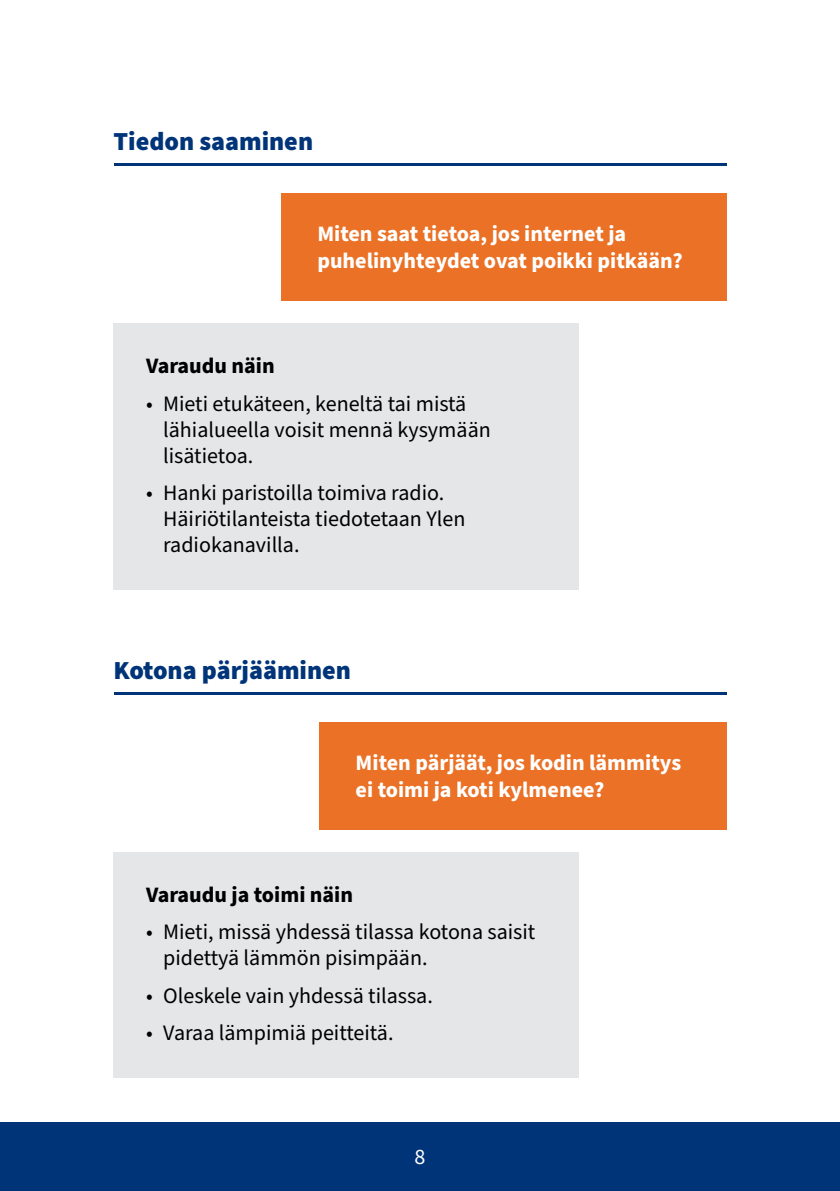
<style>
.page{position:relative;width:840px;height:1191px;background:#fff}
.page>*{position:absolute;margin:0;border:0;box-sizing:border-box;transform-origin:0 0}
.valiotsikko_h2{font:900 26px "Source Sans Pro";color:#003479}
.lista_p{font:22px/26px "Source Sans Pro";color:#000}
.puhekupla_p{font:700 22px/27px "Source Sans Pro";color:#fff}
.lista_p-2{font:700 22px "Source Sans Pro";color:#000}
.t1{font:22px "Source Sans Pro";color:#fff}
</style>
<div class="page">
<hr style="left:113px;top:163px;width:613px;height:3px;background:#003479">
<div style="left:281px;top:193px;width:445px;height:108px;background:#ea7125"></div>
<div style="left:113px;top:323px;width:465px;height:267px;background:#e4e6e7"></div>
<hr style="left:113px;top:692px;width:613px;height:2px;background:#003479">
<div style="left:318px;top:722px;width:408px;height:108px;background:#ea7125"></div>
<div style="left:113px;top:852px;width:465px;height:225px;background:#e4e6e7"></div>
<div style="left:0;top:1123px;width:839px;height:68px;background:#003479"></div>
<h2 class="valiotsikko_h2" style="left:113px;top:123px;width:201px">Tiedon saaminen</h2>
<p class="puhekupla_p" style="left:317px;top:221px;width:367px">Miten saat tietoa, jos internet ja puhelinyhteydet ovat poikki pitkään?</p>
<p class="lista_p-2" style="left:146px;top:351px;width:130px">Varaudu näin</p>
<p class="lista_p" style="left:163px;top:391px;width:329px;text-indent:-17px">• Mieti etukäteen, keneltä tai mistä lähialueella voisit mennä kysymään lisätietoa.</p>
<p class="lista_p" style="left:163px;top:480px;width:303px;text-indent:-17px">• Hanki paristoilla toimiva radio.<br>Häiriötilanteista tiedotetaan Ylen radiokanavilla.</p>
<h2 class="valiotsikko_h2" style="left:113px;top:652px;width:239px">Kotona pärjääminen</h2>
<p class="puhekupla_p" style="left:355px;top:750px;width:327px">Miten pärjäät, jos kodin lämmitys ei toimi ja koti kylmenee?</p>
<p class="lista_p-2" style="left:146px;top:879px;width:208px">Varaudu ja toimi näin</p>
<p class="lista_p" style="left:163px;top:919px;width:373px;text-indent:-17px">• Mieti, missä yhdessä tilassa kotona saisit pidettyä lämmön pisimpään.</p>
<p class="lista_p" style="left:146px;top:983px;width:288px">• Oleskele vain yhdessä tilassa.</p>
<p class="lista_p" style="left:146px;top:1020px;width:249px">• Varaa lämpimiä peitteitä.</p>
<p class="t1" style="left:414px;top:1141px;width:12px">8</p>
</div>
